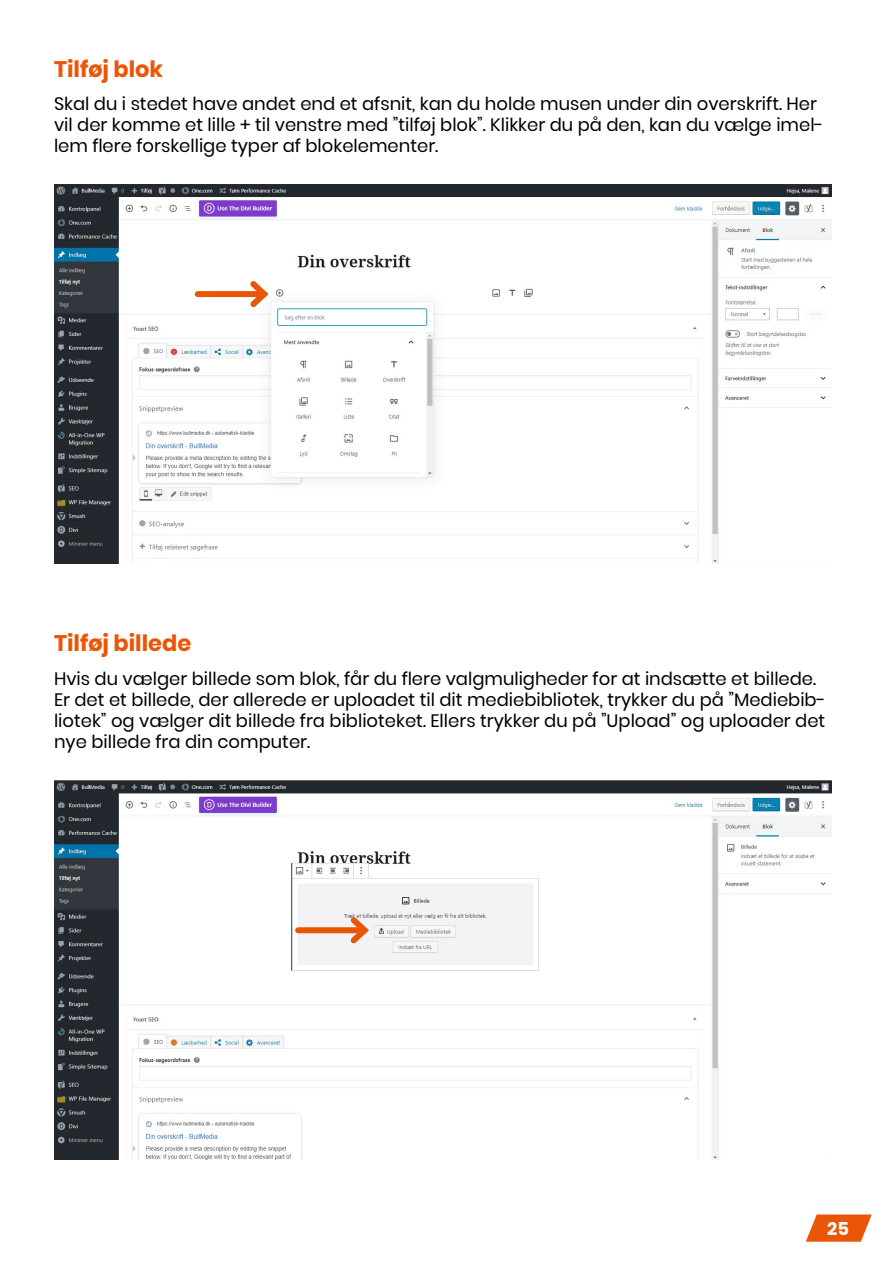
<style>
.page{position:relative;width:893px;height:1263px;background:#fff}
.page>*{position:absolute;margin:0;border:0;box-sizing:border-box;transform-origin:0 0}
.t1{font:700 22.5px "Poppins";color:#ea5606}
.t2{font:18px/21px "Poppins";color:#000}
.t3{font:700 18px "Poppins";color:#fff}
</style>
<div class="page">
<svg style="left:806px;top:1214px;width:66px;height:28px"></svg>
<img style="left:54px;top:184px;width:778px;height:380px">
<div style="left:198px;top:291px;width:66px;height:6px;background:#ea5606"></div>
<svg style="left:245px;top:275px;width:28px;height:38px"></svg>
<img style="left:54px;top:780px;width:778px;height:379px">
<div style="left:298px;top:927px;width:67px;height:6px;background:#ea5606"></div>
<svg style="left:345px;top:912px;width:28px;height:37px"></svg>
<p class="t1" style="left:54px;top:56px;width:111px">Tilføj blok</p>
<p class="t2" style="left:54px;top:94px;width:771px">Skal du i stedet have andet end et afsnit, kan du holde musen under din overskrift. Her vil der komme et lille + til venstre med ”tilføj blok”. Klikker du på den, kan du vælge imel&shy;lem flere forskellige typer af blokelementer.</p>
<p class="t1" style="left:54px;top:630px;width:139px">Tilføj billede</p>
<p class="t2" style="left:54px;top:668px;width:773px">Hvis du vælger billede som blok, får du flere valgmuligheder for at indsætte et billede.<br>Er det et billede, der allerede er uploadet til dit mediebibliotek, trykker du på ”Mediebib&shy;liotek” og vælger dit billede fra biblioteket. Ellers trykker du på ”Upload” og uploader det nye billede fra din computer.</p>
<p class="t3" style="left:827px;top:1218px;width:23px">25</p>
</div>
